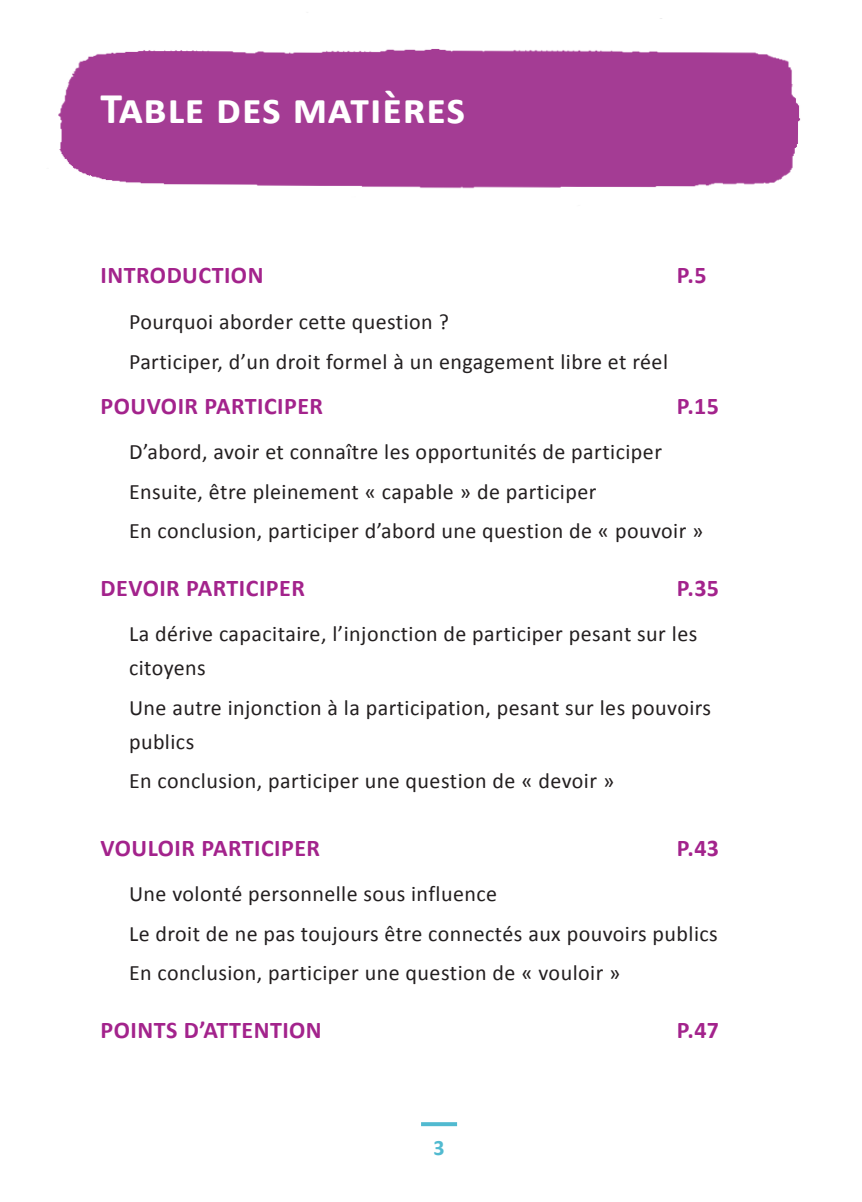
<style>
.page{position:relative;width:862px;height:1202px;background:#fff}
.page>*{position:absolute;margin:0;border:0;box-sizing:border-box;transform-origin:0 0}
.t1{font:700 44px "Calibri";letter-spacing:.02em;color:#fff}
.t2{font:700 24px "Calibri";letter-spacing:.02em;color:#a3238c}
.t3{font:22px/39.6px "Calibri";letter-spacing:.02em;color:#231f20}
.t4{font:700 22px "Calibri";color:#51bad0}
</style>
<div class="page">
<svg style="left:421px;top:1122px;width:36px;height:4px"></svg>
<img style="left:58px;top:18px;width:743px;height:171px">
<h1 class="t1" style="left:101px;top:80px;width:366px">Table des matières</h1>
<p class="t2" style="left:101px;top:260px;width:164px">INTRODUCTION</p>
<p class="t2" style="left:677px;top:260px;width:31px">P.5</p>
<p class="t3" style="left:129px;top:302px;width:540px">Pourquoi aborder cette question ?<br>Participer, d’un droit formel à un engagement libre et réel</p>
<p class="t2" style="left:101px;top:390px;width:224px">POUVOIR PARTICIPER</p>
<p class="t2" style="left:677px;top:390px;width:44px">P.15</p>
<p class="t3" style="left:129px;top:432px;width:576px">D’abord, avoir et connaître les opportunités de participer<br>Ensuite, être pleinement « capable » de participer<br>En conclusion, participer d’abord une question de « pouvoir »</p>
<p class="t2" style="left:101px;top:572px;width:206px">DEVOIR PARTICIPER</p>
<p class="t2" style="left:677px;top:572px;width:44px">P.35</p>
<p class="t3" style="left:129px;top:617px;width:570px;line-height:34px">La dérive capacitaire, l’injonction de participer pesant sur les citoyens</p>
<p class="t3" style="left:129px;top:690px;width:583px;line-height:34px">Une autre injonction à la participation, pesant sur les pouvoirs publics</p>
<p class="t3" style="left:129px;top:761px;width:487px">En conclusion, participer une question de « devoir »</p>
<p class="t2" style="left:101px;top:832px;width:221px">VOULOIR PARTICIPER</p>
<p class="t2" style="left:677px;top:832px;width:44px">P.43</p>
<p class="t3" style="left:129px;top:874px;width:590px">Une volonté personnelle sous influence<br>Le droit de ne pas toujours être connectés aux pouvoirs publics<br>En conclusion, participer une question de « vouloir »</p>
<p class="t2" style="left:101px;top:1014px;width:223px">POINTS D’ATTENTION</p>
<p class="t2" style="left:677px;top:1014px;width:44px">P.47</p>
<p class="t4" style="left:433px;top:1133px;width:13px">3</p>
</div>
